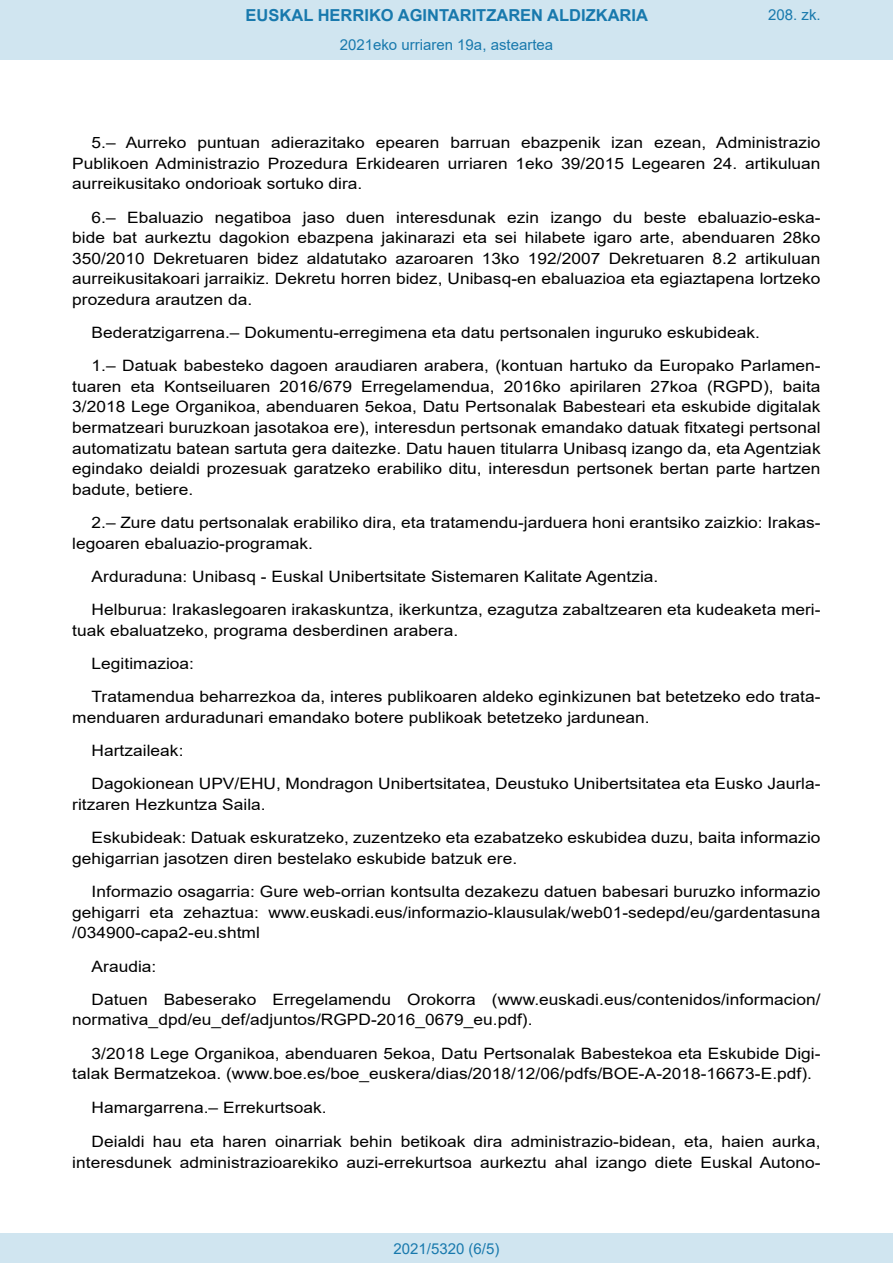
<style>
.page{position:relative;width:893px;height:1263px;background:#fff}
.page>*{position:absolute;margin:0;border:0;box-sizing:border-box;transform-origin:0 0}
.t1{font:700 16.5px "Arial";color:#1879ad}
.BOPVDetalle{font:15.6px/20.5px "Arial";color:#000;scale:1.11 1}
.Paginacion_Centro{font:15px "Arial";color:#1879ad}
</style>
<div class="page">
<div style="left:0;top:0;width:893px;height:60px;background:#d0e5f0"></div>
<div style="left:0;top:1233px;width:893px;height:30px;background:#d0e5f0"></div>
<p class="t1" style="left:246px;top:3px;width:404px">EUSKAL HERRIKO AGINTARITZAREN ALDIZKARIA</p>
<p class="Paginacion_Centro" style="left:340px;top:35px;width:215px">2021eko urriaren 19a, asteartea</p>
<p class="Paginacion_Centro" style="left:768px;top:5px;width:54px">208. zk.</p>
<p class="BOPVDetalle" style="left:72px;top:132px;width:676px;text-align:justify;text-indent:19px">5.– Aurreko puntuan adierazitako epearen barruan ebazpenik izan ezean, Administrazio Publikoen Administrazio Prozedura Erkidearen urriaren 1eko 39/2015 Legearen 24. artikuluan aurreikusitako ondorioak sortuko dira.</p>
<p class="BOPVDetalle" style="left:72px;top:207px;width:676px;text-align:justify;text-indent:19px">6.– Ebaluazio negatiboa jaso duen interesdunak ezin izango du beste ebaluazio-eska&shy;bide bat aurkeztu dagokion ebazpena jakinarazi eta sei hilabete igaro arte, abenduaren 28ko 350/2010 Dekretuaren bidez aldatutako azaroaren 13ko 192/2007 Dekretuaren 8.2 artikuluan aurreikusitakoari jarraikiz. Dekretu horren bidez, Unibasq-en ebaluazioa eta egiaztapena lortzeko prozedura arautzen da.</p>
<p class="BOPVDetalle" style="left:92px;top:322px;width:603px">Bederatzigarrena.– Dokumentu-erregimena eta datu pertsonalen inguruko eskubideak.</p>
<p class="BOPVDetalle" style="left:72px;top:355px;width:676px;text-align:justify;text-indent:19px">1.– Datuak babesteko dagoen araudiaren arabera, (kontuan hartuko da Europako Parlamen&shy;tuaren eta Kontseiluaren 2016/679 Erregelamendua, 2016ko apirilaren 27koa (RGPD), baita 3/2018 Lege Organikoa, abenduaren 5ekoa, Datu Pertsonalak Babesteari eta eskubide digitalak bermatzeari buruzkoan jasotakoa ere), interesdun pertsonak emandako datuak fitxategi pertsonal automatizatu batean sartuta gera daitezke. Datu hauen titularra Unibasq izango da, eta Agentziak egindako deialdi prozesuak garatzeko erabiliko ditu, interesdun pertsonek bertan parte hartzen badute, betiere.</p>
<p class="BOPVDetalle" style="left:72px;top:512px;width:676px;text-indent:19px">2.– Zure datu pertsonalak erabiliko dira, eta tratamendu-jarduera honi erantsiko zaizkio: Irakas&shy;legoaren ebaluazio-programak.</p>
<p class="BOPVDetalle" style="left:92px;top:566px;width:512px">Arduraduna: Unibasq - Euskal Unibertsitate Sistemaren Kalitate Agentzia.</p>
<p class="BOPVDetalle" style="left:72px;top:599px;width:676px;text-indent:19px">Helburua: Irakaslegoaren irakaskuntza, ikerkuntza, ezagutza zabaltzearen eta kudeaketa meri&shy;tuak ebaluatzeko, programa desberdinen arabera.</p>
<p class="BOPVDetalle" style="left:92px;top:653px;width:94px">Legitimazioa:</p>
<p class="BOPVDetalle" style="left:72px;top:686px;width:676px;text-indent:19px">Tratamendua beharrezkoa da, interes publikoaren aldeko eginkizunen bat betetzeko edo trata&shy;menduaren arduradunari emandako botere publikoak betetzeko jardunean.</p>
<p class="BOPVDetalle" style="left:92px;top:740px;width:84px">Hartzaileak:</p>
<p class="BOPVDetalle" style="left:72px;top:774px;width:676px;text-indent:19px">Dagokionean UPV/EHU, Mondragon Unibertsitatea, Deustuko Unibertsitatea eta Eusko Jaurla&shy;ritzaren Hezkuntza Saila.</p>
<p class="BOPVDetalle" style="left:72px;top:827px;width:676px;text-indent:19px">Eskubideak: Datuak eskuratzeko, zuzentzeko eta ezabatzeko eskubidea duzu, baita informazio gehigarrian jasotzen diren bestelako eskubide batzuk ere.</p>
<p class="BOPVDetalle" style="left:72px;top:881px;width:676px;text-align:justify;text-indent:19px">Informazio osagarria: Gure web-orrian kontsulta dezakezu datuen babesari buruzko informazio gehigarri eta zehaztua: www.euskadi.eus/informazio-klausulak/web01-sedepd/eu/gardentasuna /034900-capa2-eu.shtml</p>
<p class="BOPVDetalle" style="left:92px;top:956px;width:60px">Araudia:</p>
<p class="BOPVDetalle" style="left:72px;top:989px;width:676px;text-indent:19px">Datuen Babeserako Erregelamendu Orokorra (www.euskadi.eus/contenidos/informacion/ normativa_dpd/eu_def/adjuntos/RGPD-2016_0679_eu.pdf).</p>
<p class="BOPVDetalle" style="left:72px;top:1043px;width:676px;text-indent:19px">3/2018 Lege Organikoa, abenduaren 5ekoa, Datu Pertsonalak Babestekoa eta Eskubide Digi&shy;talak Bermatzekoa. (www.boe.es/boe_euskera/dias/2018/12/06/pdfs/BOE-A-2018-16673-E.pdf).</p>
<p class="BOPVDetalle" style="left:92px;top:1097px;width:213px">Hamargarrena.– Errekurtsoak.</p>
<p class="BOPVDetalle" style="left:72px;top:1131px;width:676px;line-height:21px;text-align:right">Deialdi hau eta haren oinarriak behin betikoak dira administrazio-bidean, eta, haien aurka, interesdunek administrazioarekiko auzi-errekurtsoa aurkeztu ahal izango diete Euskal Autono-</p>
<p class="Paginacion_Centro" style="left:393px;top:1238px;width:107px">2021/5320 (6/5)</p>
</div>
